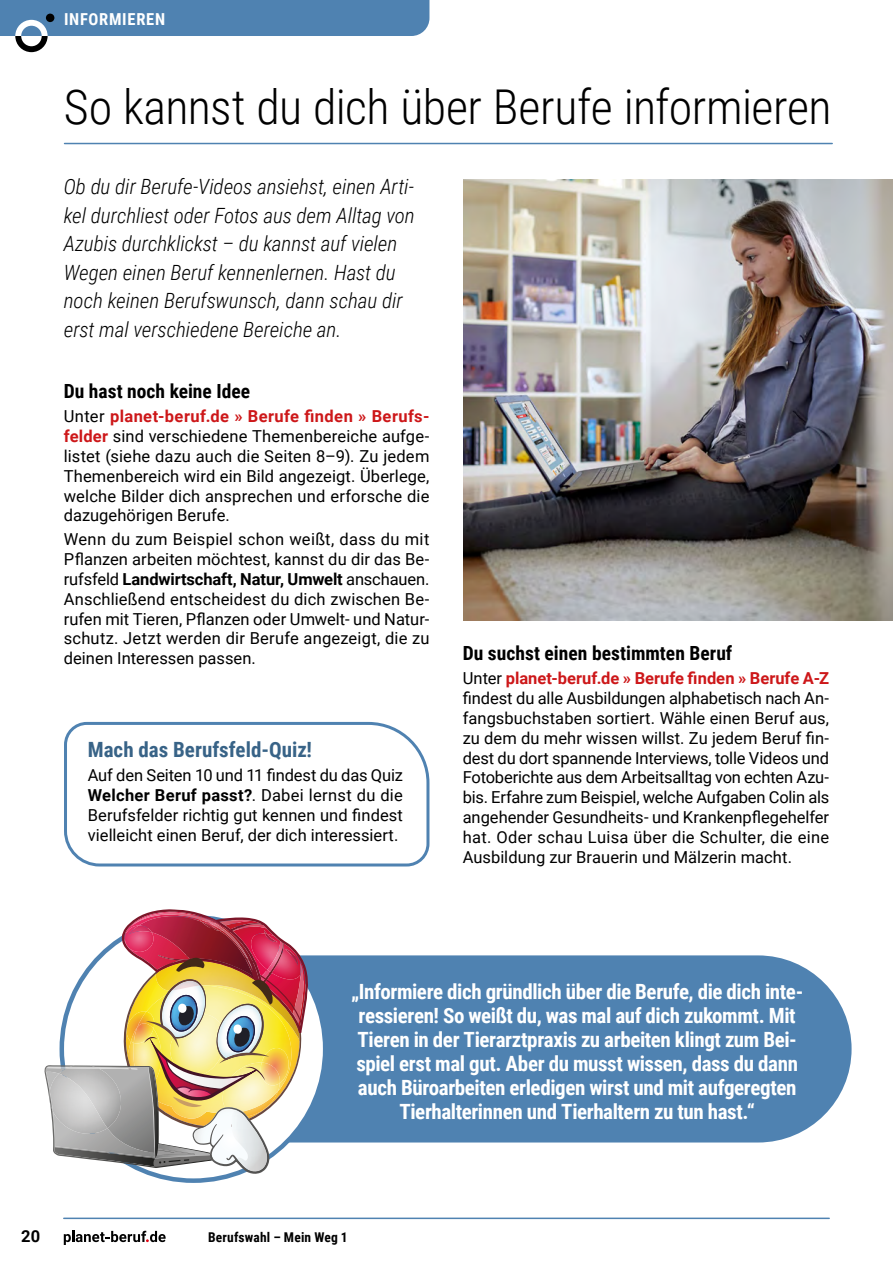
<style>
.page{position:relative;width:893px;height:1263px;background:#fff}
.page>*{position:absolute;margin:0;border:0;box-sizing:border-box;transform-origin:0 0}
.t1{font:300 48px "Roboto Condensed";letter-spacing:-.01em;color:#000}
.t2{font:700 21px/24px "Roboto Condensed";letter-spacing:-.02em;color:#fff;text-align:center}
.Anreisser{font:italic 300 21px/28.5px "Roboto Condensed";color:#000}
.H2_Headline_Infokast{font:700 21px "Roboto Condensed";color:#386387}
.H2_Überschrift_im_Fl{font:700 19.5px "Roboto Condensed";color:#000}
.t3{font:16.5px/19.8px "Roboto";letter-spacing:.005em;color:#000;text-align:justify}
.t4{font:700 16.5px "Roboto Condensed";letter-spacing:.045em;color:#fff}
.t5{font:700 16.5px "Roboto";color:#000}
.t6{font:700 13.5px "Roboto Condensed";letter-spacing:.015em;color:#000}
.s1{font-weight:700;color:#cd1719}
.s2{font-weight:700}
</style>
<div class="page">
<div style="left:0;top:0;width:429px;height:36px;background:#4f82b1"></div>
<svg style="left:15px;top:36px;width:33px;height:16px"></svg>
<div style="left:46px;top:14px;width:8px;height:8px;background:#000;border-radius:50%"></div>
<hr style="left:64px;top:1217px;width:765px;height:2px;background:#4f82b1">
<svg style="left:64px;top:1231px;width:102px;height:14px"></svg>
<hr style="left:65px;top:143px;width:767px;height:1px;background:#4f82b1">
<svg style="left:64px;top:721px;width:366px;height:146px"></svg>
<img style="left:463px;top:179px;width:430px;height:442px">
<div style="left:308px;top:955px;width:544px;height:187px;background:#4f82b1"></div>
<svg style="left:62px;top:917px;width:263px;height:264px"></svg>
<img style="left:44px;top:909px;width:264px;height:265px">
<p class="t4" style="left:64px;top:8px;width:103px">INFORMIEREN</p>
<h1 class="t1" style="left:64px;top:74px;width:769px">So kannst du dich über Berufe informieren</h1>
<p class="Anreisser" style="left:64px;top:172px;width:353px">Ob du dir Berufe-Videos ansiehst, einen Arti&shy;kel durchliest oder Fotos aus dem Alltag von Azubis durchklickst – du kannst auf vielen Wegen einen Beruf kennenlernen. Hast du noch keinen Berufswunsch, dann schau dir erst mal verschiedene Bereiche an.</p>
<h2 class="H2_Überschrift_im_Fl" style="left:64px;top:378px;width:188px">Du hast noch keine Idee</h2>
<p class="t3" style="left:64px;top:406px;width:367px">Unter <span class="s1">planet-beruf.de » Berufe finden » Berufs&shy;felder</span> sind verschiedene Themenbereiche aufge&shy;listet (siehe dazu auch die Seiten 8–9). Zu jedem Themenbereich wird ein Bild angezeigt. Überlege, welche Bilder dich ansprechen und erforsche die dazugehörigen Berufe.</p>
<p class="t3" style="left:64px;top:529px;width:367px">Wenn du zum Beispiel schon weißt, dass du mit Pflanzen arbeiten möchtest, kannst du dir das Be&shy;rufsfeld <span class="s2">Landwirtschaft, Natur, Umwelt</span> anschauen.<br>Anschließend entscheidest du dich zwischen Be&shy;rufen mit Tieren, Pflanzen oder Umwelt- und Natur&shy;schutz. Jetzt werden dir Berufe angezeigt, die zu deinen Interessen passen.</p>
<h2 class="H2_Headline_Infokast" style="left:88px;top:735px;width:226px">Mach das Berufsfeld-Quiz!</h2>
<p class="t3" style="left:88px;top:765px;width:317px">Auf den Seiten 10 und 11 findest du das Quiz <span class="s2">Welcher Beruf passt?</span>. Dabei lernst du die Berufsfelder richtig gut kennen und findest vielleicht einen Beruf, der dich interessiert.</p>
<h2 class="H2_Überschrift_im_Fl" style="left:463px;top:640px;width:271px">Du suchst einen bestimmten Beruf</h2>
<p class="t3" style="left:463px;top:668px;width:368px">Unter <span class="s1">planet-beruf.de » Berufe finden » Berufe A-Z </span>findest du alle Ausbildungen alphabetisch nach An&shy;fangsbuchstaben sortiert. Wähle einen Beruf aus, zu dem du mehr wissen willst. Zu jedem Beruf fin&shy;dest du dort spannende Interviews, tolle Videos und Fotoberichte aus dem Arbeitsalltag von echten Azu&shy;bis. Erfahre zum Beispiel, welche Aufgaben Colin als angehender Gesundheits- und Krankenpflegehelfer hat. Oder schau Luisa über die Schulter, die eine Ausbildung zur Brauerin und Mälzerin macht.</p>
<p class="t2" style="left:351px;top:978px;width:454px">„Informiere dich gründlich über die Berufe, die dich inte&shy;ressieren! So weißt du, was mal auf dich zukommt. Mit Tieren in der Tierarztpraxis zu arbeiten klingt zum Bei&shy;spiel erst mal gut. Aber du musst wissen, dass du dann auch Büroarbeiten erledigen wirst und mit aufgeregten Tierhalterinnen und Tierhaltern zu tun hast.“</p>
<p class="t5" style="left:21px;top:1224px;width:20px">20</p>
<p class="t6" style="left:208px;top:1227px;width:141px">Berufswahl – Mein Weg 1</p>
</div>
